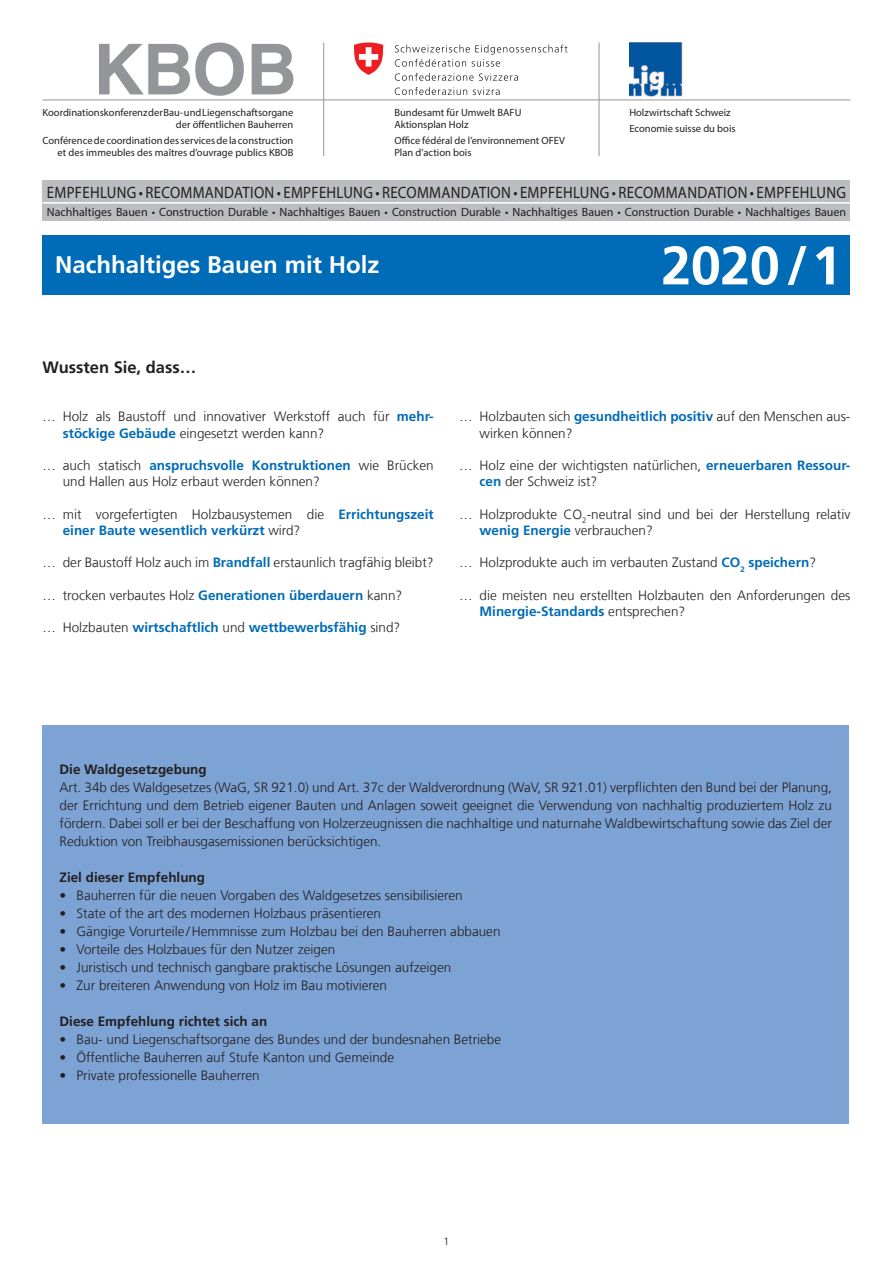
<style>
.page{position:relative;width:893px;height:1263px;background:#fff}
.page>*{position:absolute;margin:0;border:0;box-sizing:border-box;transform-origin:0 0}
.t1{font:700 54px "Frutiger LT Com";color:#fff}
.t2{font:700 24px "Frutiger LT Com";color:#fff}
.t3{font:16.5px "Myriad Pro";letter-spacing:.02em;color:#231f20;scale:.9 1}
.t4{font:700 16.5px "Frutiger LT Com";color:#231f20}
.t5{font:300 13.5px/16.2px "Frutiger LT Com";color:#231f20}
.t6{font:700 13.5px/16.2px "Frutiger LT Com";color:#006bb6}
.t7{font:700 13.5px "Frutiger LT Com";color:#231f20}
.t8{font:12px "Myriad Pro";color:#231f20}
.t9{font:10.5px/12px "Myriad Pro";color:#231f20}
.t10{font:300 10.5px "Frutiger LT Com";color:#231f20}
.s1{font-weight:700;color:#006bb6}
.s2{font-weight:300;color:#231f20}
</style>
<div class="page">
<div style="left:43px;top:236px;width:807px;height:59px;background:#006bb6"></div>
<div style="left:43px;top:725px;width:806px;height:399px;background:#7da2d4"></div>
<svg style="left:99px;top:43px;width:145px;height:53px"></svg>
<svg style="left:252px;top:44px;width:41px;height:50px"></svg>
<div style="left:43px;top:181px;width:807px;height:40px;background:#bcbdc0"></div>
<hr style="left:43px;top:202px;width:807px;height:2px;background:#fff">
<img style="left:629px;top:43px;width:54px;height:54px">
<svg style="left:395px;top:45px;width:173px;height:22px"></svg>
<svg style="left:395px;top:73px;width:123px;height:8px"></svg>
<svg style="left:395px;top:87px;width:72px;height:8px"></svg>
<svg style="left:473px;top:87px;width:27px;height:8px"></svg>
<svg style="left:354px;top:43px;width:30px;height:32px"></svg>
<hr style="left:323px;top:43px;width:1px;height:113px;background:#939598">
<hr style="left:599px;top:43px;width:1px;height:113px;background:#939598">
<hr style="left:43px;top:100px;width:807px;height:1px;background:#939598">
<p class="t9" style="left:43px;top:106px;width:252px;text-align:right">Koordinationskonferenz der Bau- und Liegenschaftsorgane der öffentlichen Bauherren</p>
<p class="t9" style="left:43px;top:135px;width:252px;text-align:right">Conférence de coordination des services de la construction et des immeubles des maîtres d’ouvrage publics KBOB</p>
<p class="t3" style="left:47px;top:182px;width:889px">EMPFEHLUNG • RECOMMANDATION • EMPFEHLUNG • RECOMMANDATION • EMPFEHLUNG • RECOMMANDATION • EMPFEHLUNG</p>
<p class="t8" style="left:47px;top:205px;width:801px">Nachhaltiges Bauen • Construction Durable • Nachhaltiges Bauen • Construction Durable • Nachhaltiges Bauen • Construction Durable • Nachhaltiges Bauen</p>
<p class="t9" style="left:394px;top:106px;width:129px">Bundesamt für Umwelt BAFU<br>Aktionsplan Holz</p>
<p class="t9" style="left:394px;top:135px;width:172px">Office fédéral de l’environnement OFEV<br>Plan d’action bois</p>
<p class="t9" style="left:629px;top:104px;width:108px;line-height:16.2px">Holzwirtschaft Schweiz<br>Economie suisse du bois</p>
<h2 class="t2" style="left:55px;top:251px;width:326px">Nachhaltiges Bauen mit Holz</h2>
<h1 class="t1" style="left:661px;top:234px;width:182px">2020/1</h1>
<p class="t4" style="left:43px;top:357px;width:155px">Wussten Sie, dass…</p>
<p class="t5" style="left:63px;top:409px;width:372px;text-indent:-20px">… Holz als Baustoff und innovativer Werkstoff auch für <span class="s1">mehr&shy;stöckige Gebäude</span> eingesetzt werden kann?</p>
<p class="t5" style="left:63px;top:457px;width:372px;text-indent:-20px">… auch statisch <span class="s1">anspruchsvolle Konstruktionen</span> wie Brücken und Hallen aus Holz erbaut werden können?</p>
<p class="t6" style="left:63px;top:506px;width:372px;text-indent:-20px"><span class="s2">… mit vorgefertigten Holzbausystemen die</span> Errichtungszeit einer Baute wesentlich verkürzt <span class="s2">wird?</span></p>
<p class="t5" style="left:43px;top:554px;width:393px">… der Baustoff Holz auch im <span class="s1">Brandfall</span> erstaunlich tragfähig bleibt?</p>
<p class="t5" style="left:43px;top:587px;width:361px">… trocken verbautes Holz <span class="s1">Generationen überdauern</span> kann?</p>
<p class="t6" style="left:43px;top:619px;width:359px"><span class="s2">… Holzbauten</span> wirtschaftlich <span class="s2">und</span> wettbewerbsfähig <span class="s2">sind?</span></p>
<p class="t5" style="left:479px;top:409px;width:372px;text-indent:-20px">… Holzbauten sich <span class="s1">gesundheitlich positiv</span> auf den Menschen aus&shy;wirken können?</p>
<p class="t5" style="left:479px;top:457px;width:372px;text-indent:-20px">… Holz eine der wichtigsten natürlichen, <span class="s1">erneuerbaren Ressour&shy;cen</span> der Schweiz ist?</p>
<p class="t5" style="left:479px;top:506px;width:372px;text-indent:-20px">… Holzprodukte CO<sub>2</sub>-neutral sind und bei der Herstellung relativ <span class="s1">wenig Energie</span> verbrauchen?</p>
<p class="t5" style="left:459px;top:554px;width:358px">… Holzprodukte auch im verbauten Zustand <span class="s1">CO</span><sub>2</sub> <span class="s1">speichern</span>?</p>
<p class="t5" style="left:479px;top:587px;width:372px;text-indent:-20px">… die meisten neu erstellten Holzbauten den Anforderungen des<br><span class="s1">Minergie-Standards</span> entsprechen?</p>
<p class="t7" style="left:60px;top:761px;width:149px">Die Waldgesetzgebung</p>
<p class="t5" style="left:60px;top:778px;width:774px;line-height:18px;text-align:justify">Art. 34b des Waldgesetzes (WaG, SR 921.0) und Art. 37c der Waldverordnung (WaV, SR 921.01) verpflichten den Bund bei der Planung, der Errichtung und dem Betrieb eigener Bauten und Anlagen soweit geeignet die Verwendung von nachhaltig produziertem Holz zu fördern. Dabei soll er bei der Beschaffung von Holzerzeugnissen die nachhaltige und naturnahe Waldbewirtschaftung sowie das Ziel der Reduktion von Treibhausgasemissionen berücksichtigen.</p>
<p class="t7" style="left:60px;top:869px;width:147px">Ziel dieser Empfehlung</p>
<p class="t5" style="left:60px;top:887px;width:405px">• Bauherren für die neuen Vorgaben des Waldgesetzes sensibilisieren</p>
<p class="t5" style="left:60px;top:905px;width:323px">• State of the art des modernen Holzbaus präsentieren</p>
<p class="t5" style="left:60px;top:923px;width:442px">• Gängige Vorurteile/Hemmnisse zum Holzbau bei den Bauherren abbauen</p>
<p class="t5" style="left:60px;top:941px;width:277px">• Vorteile des Holzbaues für den Nutzer zeigen</p>
<p class="t5" style="left:60px;top:959px;width:393px">• Juristisch und technisch gangbare praktische Lösungen aufzeigen</p>
<p class="t5" style="left:60px;top:977px;width:329px">• Zur breiteren Anwendung von Holz im Bau motivieren</p>
<p class="t7" style="left:60px;top:1013px;width:209px">Diese Empfehlung richtet sich an</p>
<p class="t5" style="left:60px;top:1031px;width:443px">• Bau- und Liegenschaftsorgane des Bundes und der bundesnahen Betriebe</p>
<p class="t5" style="left:60px;top:1049px;width:336px">• Öffentliche Bauherren auf Stufe Kanton und Gemeinde</p>
<p class="t5" style="left:60px;top:1067px;width:202px">• Private professionelle Bauherren</p>
<p class="t10" style="left:444px;top:1235px;width:7px">1</p>
</div>
